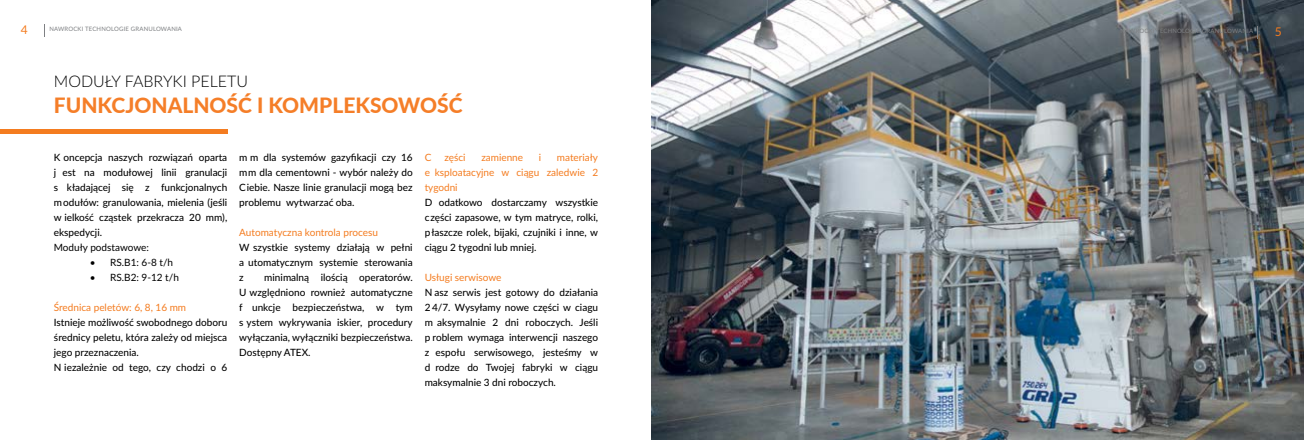
<style>
.page{position:relative;width:1304px;height:440px;background:#fff}
.page>*{position:absolute;margin:0;border:0;box-sizing:border-box;transform-origin:0 0}
.t1{font:800 21px "Lato";color:#f57e28}
.t2{font:300 16px "Lato";color:#000}
.t3{font:12px "Lato";color:#f47c20}
.t4{font:500 10px/15px "Lato";color:#000;text-align:justify}
.t5{font:10px/15px "Lato";color:#f47c20;text-align:justify}
.t6{font:10px "Lato";color:#000}
.t7{font:6px "Lato";letter-spacing:.03em;color:#7e8083}
</style>
<div class="page">
<hr style="left:0;top:129px;width:227px;height:4px;background:#f47c20">
<img style="left:652px;top:0;width:652px;height:439px">
<svg style="left:44px;top:24px;width:1px;height:12px"></svg>
<svg style="left:1257px;top:26px;width:1px;height:13px"></svg>
<p class="t3" style="left:21px;top:21px;width:8px">4</p>
<p class="t3" style="left:1275px;top:23px;width:8px">5</p>
<p class="t7" style="left:49px;top:25px;width:134px">NAWROCKI TECHNOLOGIE GRANULOWANIA</p>
<p class="t7" style="left:1121px;top:26px;width:134px">NAWROCKI TECHNOLOGIE GRANULOWANIA</p>
<h2 class="t2" style="left:54px;top:70px;width:196px">MODUŁY FABRYKI PELETU</h2>
<h1 class="t1" style="left:54px;top:90px;width:410px">FUNKCJONALNOŚĆ I KOMPLEKSOWOŚĆ</h1>
<p class="t4" style="left:54px;top:149px;width:175px">K oncepcja naszych rozwiązań oparta j est na modułowej linii granulacji s kładającej się z funkcjonalnych modułów: granulowania, mielenia (jeśli w ielkość cząstek przekracza 20 mm), ekspedycji.</p>
<p class="t6" style="left:54px;top:240px;width:97px">Moduły podstawowe:</p>
<p class="t6" style="left:90px;top:255px;width:85px">• RS.B1: 6-8 t/h</p>
<p class="t6" style="left:90px;top:270px;width:91px">• RS.B2: 9-12 t/h</p>
<p class="t5" style="left:54px;top:299px;width:134px">Średnica peletów: 6, 8, 16 mm</p>
<p class="t4" style="left:54px;top:314px;width:175px;text-align:left">Istnieje możliwość swobodnego doboru średnicy peletu, która zależy od miejsca jego przeznaczenia.<br>N iezależnie od tego, czy chodzi o 6</p>
<p class="t4" style="left:239px;top:149px;width:175px">m m dla systemów gazyfikacji czy 16 mm dla cementowni - wybór należy do Ciebie. Nasze linie granulacji mogą bez problemu wytwarzać oba.</p>
<p class="t5" style="left:239px;top:224px;width:140px">Automatyczna kontrola procesu</p>
<p class="t4" style="left:239px;top:239px;width:175px">W szystkie systemy działają w pełni a utomatycznym systemie sterowania z</p>
<p class="t4" style="left:239px;top:269px;width:175px;text-indent:25px">minimalną ilością operatorów.<br>U względniono rownież automatyczne f unkcje bezpieczeństwa, w tym s ystem wykrywania iskier, procedury wyłączania, wyłączniki bezpieczeństwa.<br>Dostępny ATEX.</p>
<p class="t5" style="left:425px;top:149px;width:175px;text-indent:132px">materiały e ksploatacyjne w ciągu zaledwie 2 tygodni</p>
<p class="t4" style="left:425px;top:194px;width:175px">D odatkowo dostarczamy wszystkie części zapasowe, w tym matryce, rolki, płaszcze rolek, bijaki, czujniki i inne, w ciągu 2 tygodni lub mniej.</p>
<p class="t5" style="left:425px;top:269px;width:78px">Usługi serwisowe</p>
<p class="t4" style="left:425px;top:284px;width:175px">N asz serwis jest gotowy do działania 2 4/7. Wysyłamy nowe części w ciagu m aksymalnie 2 dni roboczych. Jeśli p roblem wymaga interwencji naszego z espołu serwisowego, jesteśmy w d rodze do Twojej fabryki w ciągu maksymalnie 3 dni roboczych.</p>
<p class="t5" style="left:425px;top:149px;width:8px">C</p>
<p class="t5" style="left:444px;top:149px;width:23px">zęści</p>
<p class="t5" style="left:481px;top:149px;width:43px">zamienne</p>
<p class="t5" style="left:539px;top:149px;width:4px">i</p>
</div>
